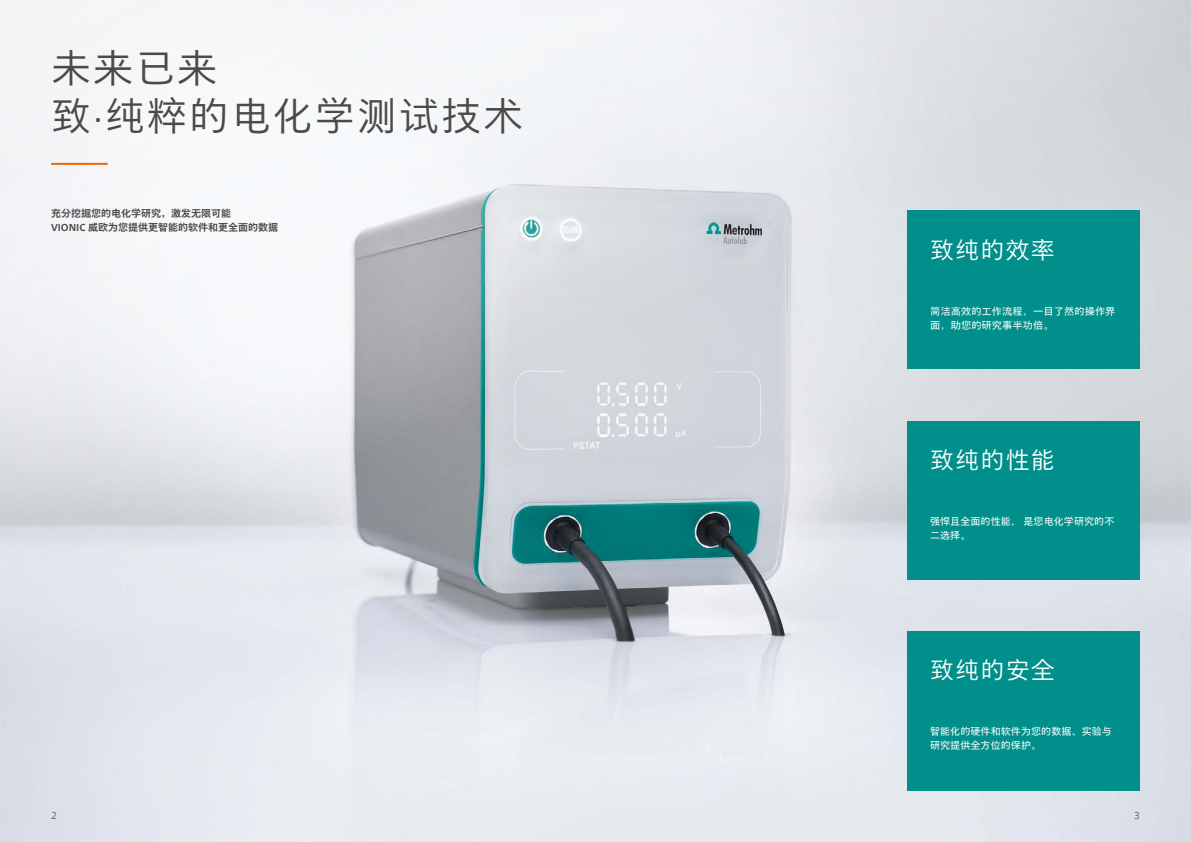
<style>
.page{position:relative;width:1191px;height:842px;background:#fff}
.page>*{position:absolute;margin:0;border:0;box-sizing:border-box;transform-origin:0 0}
.t1{font:300 40px/48px "M Xiang He Hei SC Pro";letter-spacing:.05em;color:#4a4a49}
.t2{font:300 24px "M Xiang He Hei SC Pro";letter-spacing:.05em;color:#fff}
.t3{font:10px/14px "M Xiang He Hei SC Pro";letter-spacing:.01em;color:#fff}
.t4{font:700 10px/14px "M Xiang He Hei SC Pro";color:#4a4a49}
.t5{font:300 10px "Neue Frutiger World";color:#4a4a49}
.s1{font-family:"Neue Frutiger World"}
</style>
<div class="page">
<img style="left:0;top:0;width:1191px;height:842px">
<hr style="left:51px;top:163px;width:57px;height:2px;background:#ec6606">
<div style="left:907px;top:210px;width:233px;height:159px;background:#008f8b"></div>
<div style="left:907px;top:421px;width:233px;height:159px;background:#008f8b"></div>
<div style="left:907px;top:631px;width:233px;height:160px;background:#008f8b"></div>
<h1 class="t1" style="left:51px;top:44px;width:473px">未来已来<br>致·纯粹的电化学测试技术</h1>
<p class="t4" style="left:51px;top:206px;width:228px">充分挖掘您的电化学研究，激发无限可能<br><span class="s1">VIONIC</span> 威欧为您提供更智能的软件和更全面的数据</p>
<h2 class="t2" style="left:930px;top:235px;width:126px">致纯的效率</h2>
<p class="t3" style="left:930px;top:304px;width:187px">简洁高效的工作流程，一目了然的操作界面，助您的研究事半功倍。</p>
<h2 class="t2" style="left:930px;top:445px;width:126px">致纯的性能</h2>
<p class="t3" style="left:930px;top:514px;width:186px">强悍且全面的性能，是您电化学研究的不二选择。</p>
<h2 class="t2" style="left:930px;top:655px;width:126px">致纯的安全</h2>
<p class="t3" style="left:930px;top:724px;width:183px">智能化的硬件和软件为您的数据、实验与研究提供全方位的保护。</p>
<p class="t5" style="left:51px;top:808px;width:7px">2</p>
<p class="t5" style="left:1134px;top:808px;width:7px">3</p>
</div>
